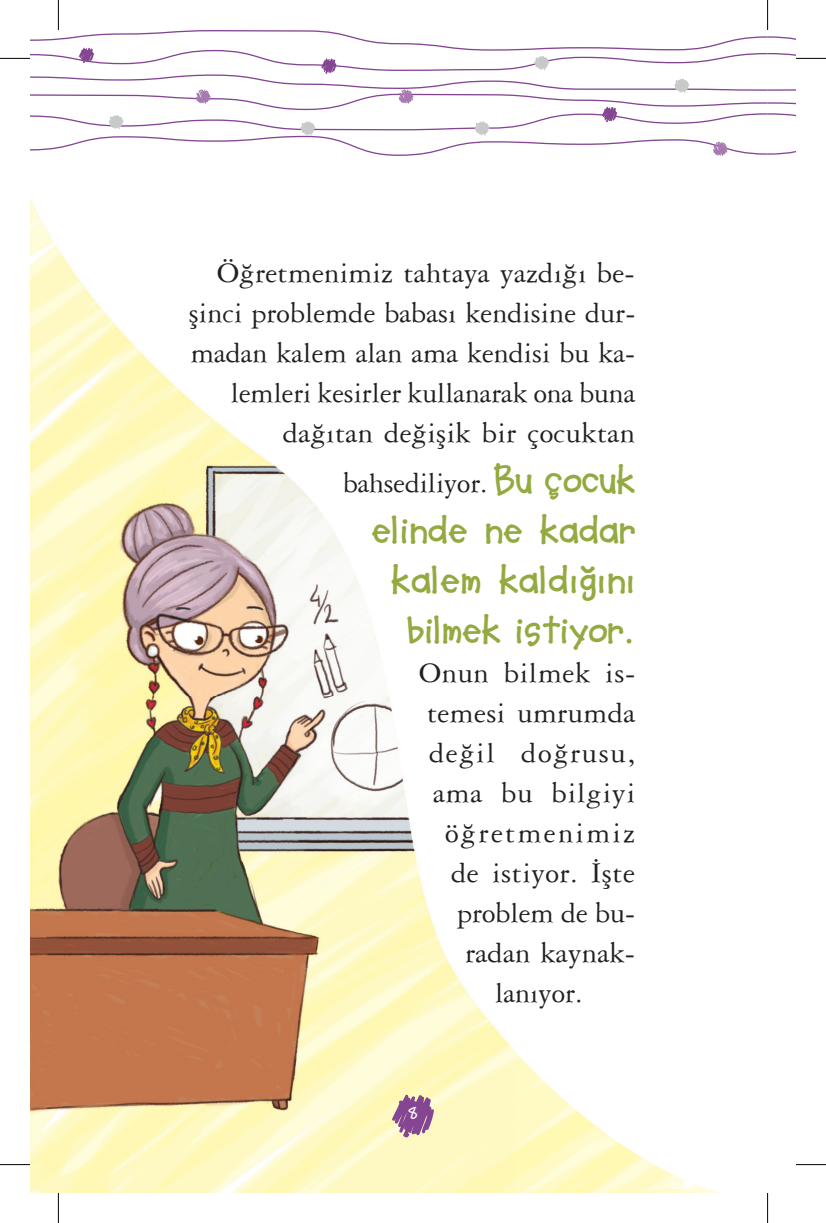
<style>
.page{position:relative;width:826px;height:1223px;background:#fff}
.page>*{position:absolute;margin:0;border:0;box-sizing:border-box;transform-origin:0 0}
.t1{font:700 40px/50px "Soup Bone";color:#93aa40;text-align:right}
.t2{font:30px/40px "Garamond Three";letter-spacing:.005em;color:#231f20;text-align:right}
.t3{font:30px "Garamond Three";letter-spacing:.05em;color:#231f20}
.t4{font:30px "Garamond Three";letter-spacing:.03em;color:#231f20}
.t5{font:30px "Garamond Three";letter-spacing:.075em;color:#231f20}
.t6{font:24px "Matolica";color:#fff}
.s1{font-family:"Soup Bone";font-weight:700;font-size:40px;color:#93aa40}
</style>
<div class="page">
<img style="left:30px;top:200px;width:687px;height:992px">
<svg style="left:391px;top:1093px;width:43px;height:44px;background:#b38aa4"></svg>
<svg style="left:30px;top:30px;width:765px;height:126px"></svg>
<hr style="left:0;top:58px;width:30px;height:1px;background:#000">
<hr style="left:795px;top:58px;width:30px;height:1px;background:#000">
<hr style="left:0;top:1164px;width:30px;height:1px;background:#000">
<hr style="left:795px;top:1164px;width:30px;height:1px;background:#000">
<hr style="left:58px;top:0;width:1px;height:30px;background:#000">
<hr style="left:58px;top:1192px;width:1px;height:30px;background:#000">
<hr style="left:767px;top:0;width:1px;height:30px;background:#000">
<hr style="left:767px;top:1192px;width:1px;height:30px;background:#000">
<p class="t2" style="left:189px;top:251px;width:448px">Öğretmenimiz tahtaya yazdığı be&shy;şinci problemde babası kendisine dur&shy;madan kalem alan ama kendisi bu ka&shy;lemleri kesirler kullanarak ona buna dağıtan değişik bir çocuktan</p>
<p class="t2" style="left:343px;top:461px;width:293px">bahsediliyor. <span class="s1">Bu çocuk</span></p>
<h1 class="t1" style="left:371px;top:503px;width:266px">elinde ne kadar kalem kaldığını bilmek istiyor.</h1>
<p class="t2" style="left:419px;top:651px;width:218px">Onun bilmek is-</p>
<p class="t2" style="left:427px;top:691px;width:210px">temesi umrumda</p>
<p class="t3" style="left:429px;top:734px;width:207px">değil doğrusu,</p>
<p class="t4" style="left:433px;top:774px;width:204px">ama bu bilgiyi</p>
<p class="t5" style="left:445px;top:814px;width:192px">öğretmenimiz</p>
<p class="t2" style="left:451px;top:851px;width:185px">de istiyor. İşte</p>
<p class="t2" style="left:457px;top:891px;width:180px">problem de bu-</p>
<p class="t2" style="left:465px;top:931px;width:171px">radan kaynak-</p>
<p class="t2" style="left:495px;top:971px;width:89px">lanıyor.</p>
<p class="t6" style="left:407px;top:1105px;width:13px">8</p>
</div>
